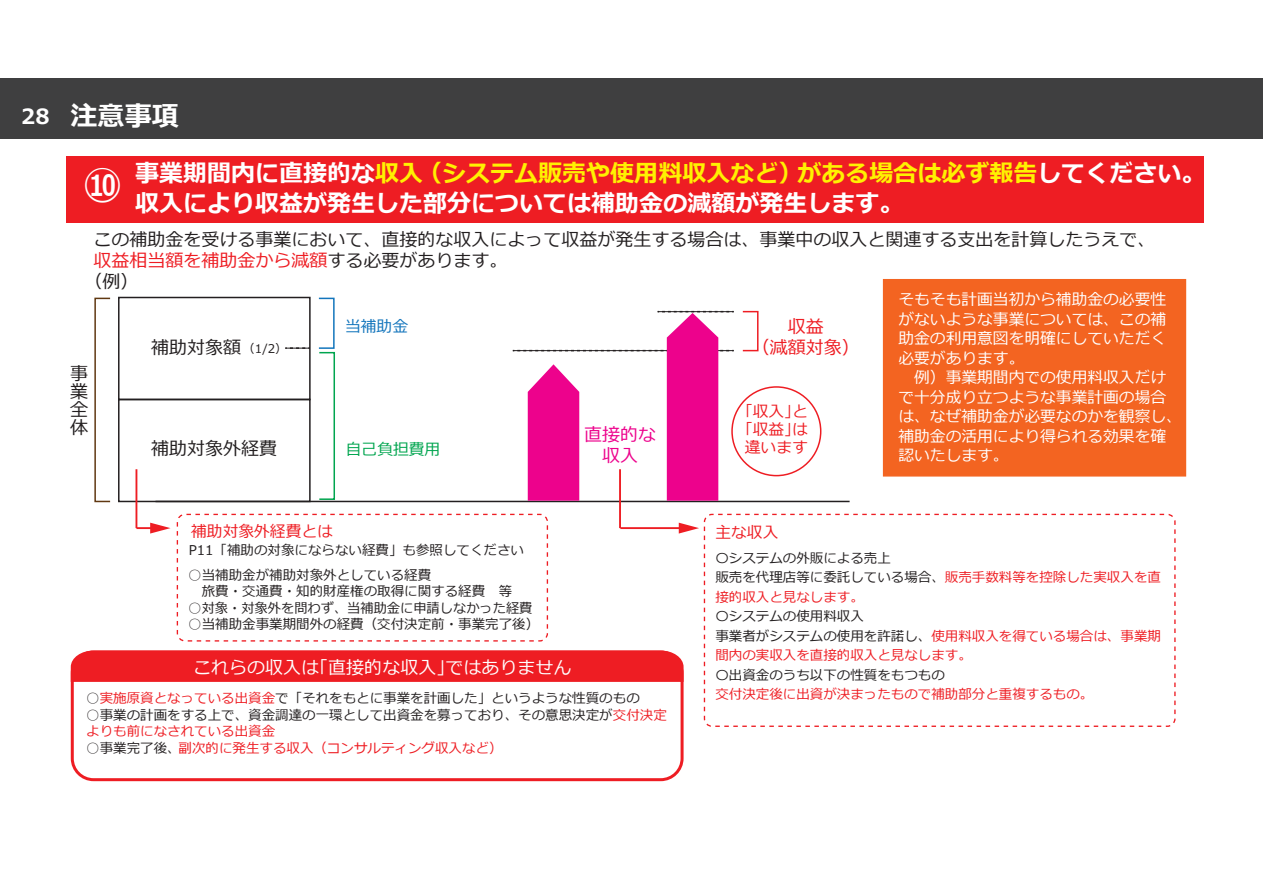
<style>
.page{position:relative;width:1263px;height:893px;background:#fff}
.page>*{position:absolute;margin:0;border:0;box-sizing:border-box;transform-origin:0 0}
.t1{font:700 39px "Meiryo";color:#fff}
.t2{font:700 27px "Meiryo";color:#fff}
.t3{font:700 24px/30px "Meiryo";color:#fff}
.t4{font:18px/18px "Meiryo";color:#231f20;text-align:justify}
.t5{font:18px/21px "Meiryo";color:#ee1d23;text-align:center}
.t6{font:18px "Meiryo";color:#fff}
.t7{font:18px/21px "Meiryo";color:#ed028c;text-align:center}
.t8{font:15.75px/19.5px "Meiryo";color:#fff}
.t9{font:15.75px/18px "Meiryo";color:#ee1d23;text-align:center}
.t10{font:15.75px "Meiryo";color:#00a54f}
.t11{font:15.75px "Meiryo";color:#1375bc}
.t12{font:13.5px/19.5px "Meiryo";color:#231f20}
.t13{font:13.5px/19.5px "Meiryo";color:#ee1d23}
.t14{font:12px "Meiryo";color:#231f20}
.s1{font-size:21px}
.s2{color:#fff101}
.s3{color:#231f20}
.s4{color:#ee1d23}
</style>
<div class="page">
<div style="left:883px;top:279px;width:303px;height:198px;background:#f36421;border:2px solid #f36421"></div>
<div style="left:66px;top:157px;width:1138px;height:66px;background:#ee1d23"></div>
<div style="left:177px;top:514px;width:371px;height:128px;border:1px dashed #ee1d23;border-radius:8px"></div>
<div style="left:118px;top:297px;width:193px;height:103px;border:2px solid #231f20"></div>
<div style="left:118px;top:399px;width:193px;height:103px;border:2px solid #231f20"></div>
<svg style="left:285px;top:347px;width:25px;height:2px"></svg>
<hr style="left:155px;top:501px;width:695px;height:1px;background:#231f20">
<div style="left:94px;top:298px;width:17px;height:204px;border:2px solid #603811"></div>
<div style="left:319px;top:352px;width:16px;height:148px;border:2px solid #00a54f"></div>
<div style="left:318px;top:298px;width:17px;height:51px;border:2px solid #1375bc"></div>
<div style="left:742px;top:311px;width:16px;height:40px;border:2px solid #ee1d23"></div>
<svg style="left:513px;top:311px;width:221px;height:190px"></svg>
<svg style="left:136px;top:523px;width:34px;height:11px"></svg>
<hr style="left:136px;top:469px;width:1px;height:59px;background:#ee1d23">
<div style="left:704px;top:514px;width:471px;height:213px;border:1px dashed #ee1d23;border-radius:8px"></div>
<hr style="left:620px;top:527px;width:62px;height:2px;background:#ee1d23">
<svg style="left:679px;top:523px;width:20px;height:11px"></svg>
<hr style="left:619px;top:469px;width:2px;height:59px;background:#ee1d23">
<div style="left:71px;top:650px;width:612px;height:131px;border:3px solid #ee1d23;border-radius:21px"></div>
<svg style="left:70px;top:650px;width:614px;height:35px;background:#ef343a"></svg>
<div style="left:731px;top:386px;width:90px;height:90px;border:2px solid #ee1d23;border-radius:50%"></div>
<div style="left:0;top:78px;width:1263px;height:60px;background:#3f3f40"></div>
<h2 class="t2" style="left:21px;top:98px;width:159px"><span class="s1">28　</span>注意事項</h2>
<h1 class="t1" style="left:83px;top:158px;width:41px">⑩</h1>
<h3 class="t3" style="left:135px;top:159px;width:1071px">事業期間内に直接的な<span class="s2">収入（システム販売や使用料収入など）がある場合は必ず報告</span>してください。収入により収益が発生した部分については補助金の減額が発生します。</h3>
<h3 class="t4" style="left:93px;top:232px;width:1063px">この補助金を受ける事業において、直接的な収入によって収益が発生する場合は、事業中の収入と関連する支出を計算したうえで、</h3>
<h3 class="t5" style="left:93px;top:251px;width:415px">収益相当額を補助金から減額<span class="s3">する必要があります。</span></h3>
<h3 class="t4" style="left:84px;top:274px;width:55px">（例）</h3>
<h3 class="t4" style="left:70px;top:366px;width:19px">事業全体</h3>
<h3 class="t4" style="left:151px;top:340px;width:92px">補助対象額</h3>
<p class="t14" style="left:243px;top:340px;width:46px">（1/2）</p>
<p class="t11" style="left:345px;top:315px;width:64px">当補助金</p>
<h3 class="t4" style="left:151px;top:440px;width:128px">補助対象外経費</h3>
<p class="t10" style="left:346px;top:438px;width:96px">自己負担費用</p>
<h3 class="t7" style="left:584px;top:425px;width:73px">直接的な収入</h3>
<p class="t9" style="left:191px;top:523px;width:143px">補助対象外経費とは</p>
<p class="t12" style="left:189px;top:541px;width:337px">P11「補助の対象にならない経費」も参照してください</p>
<p class="t12" style="left:188px;top:567px;width:325px;line-height:16.5px">○当補助金が補助対象外としている経費<br>　旅費・交通費・知的財産権の取得に関する経費　等</p>
<p class="t12" style="left:188px;top:599px;width:346px">○対象・対象外を問わず、当補助金に申請しなかった経費</p>
<p class="t12" style="left:188px;top:615px;width:352px">○当補助金事業期間外の経費（交付決定前・事業完了後）</p>
<h3 class="t6" style="left:193px;top:655px;width:380px">これらの収入は「直接的な収入」ではありません</h3>
<h3 class="t5" style="left:752px;top:317px;width:109px">収益<br>（減額対象）</h3>
<p class="t9" style="left:737px;top:403px;width:72px">「収入」と「収益」は違います</p>
<p class="t9" style="left:715px;top:524px;width:64px">主な収入</p>
<p class="t8" style="left:898px;top:291px;width:285px">そもそも計画当初から補助金の必要性がないような事業については、この補助金の利用意図を明確にしていただく必要があります。<br>　例）事業期間内での使用料収入だけで十分成り立つような事業計画の場合は、なぜ補助金が必要なのかを観察し、補助金の活用により得られる効果を確認いたします。</p>
<p class="t12" style="left:715px;top:549px;width:447px">〇システムの外販による売上<br>販売を代理店等に委託している場合、<span class="s4">販売手数料等を控除した実収入を直接的収入と見なします。</span></p>
<p class="t13" style="left:715px;top:607px;width:447px"><span class="s3">〇システムの使用料収入<br>事業者がシステムの使用を許諾し、</span>使用料収入を得ている場合は、事業期間内の実収入を直接的収入と見なします。</p>
<p class="t12" style="left:715px;top:666px;width:231px">〇出資金のうち以下の性質をもつもの</p>
<p class="t12" style="left:86px;top:689px;width:555px">○<span class="s4">実施原資となっている出資金</span>で「それをもとに事業を計画した」というような性質のもの</p>
<p class="t13" style="left:715px;top:685px;width:379px">交付決定後に出資が決まったもので補助部分と重複するもの。</p>
<p class="t12" style="left:86px;top:707px;width:582px;line-height:16.5px">○事業の計画をする上で、資金調達の一環として出資金を募っており、その意思決定が<span class="s4">交付決定よりも前になされている出資金</span></p>
<p class="t13" style="left:86px;top:739px;width:418px"><span class="s3">○事業完了後、</span>副次的に発生する収入（コンサルティング収入など）</p>
</div>
